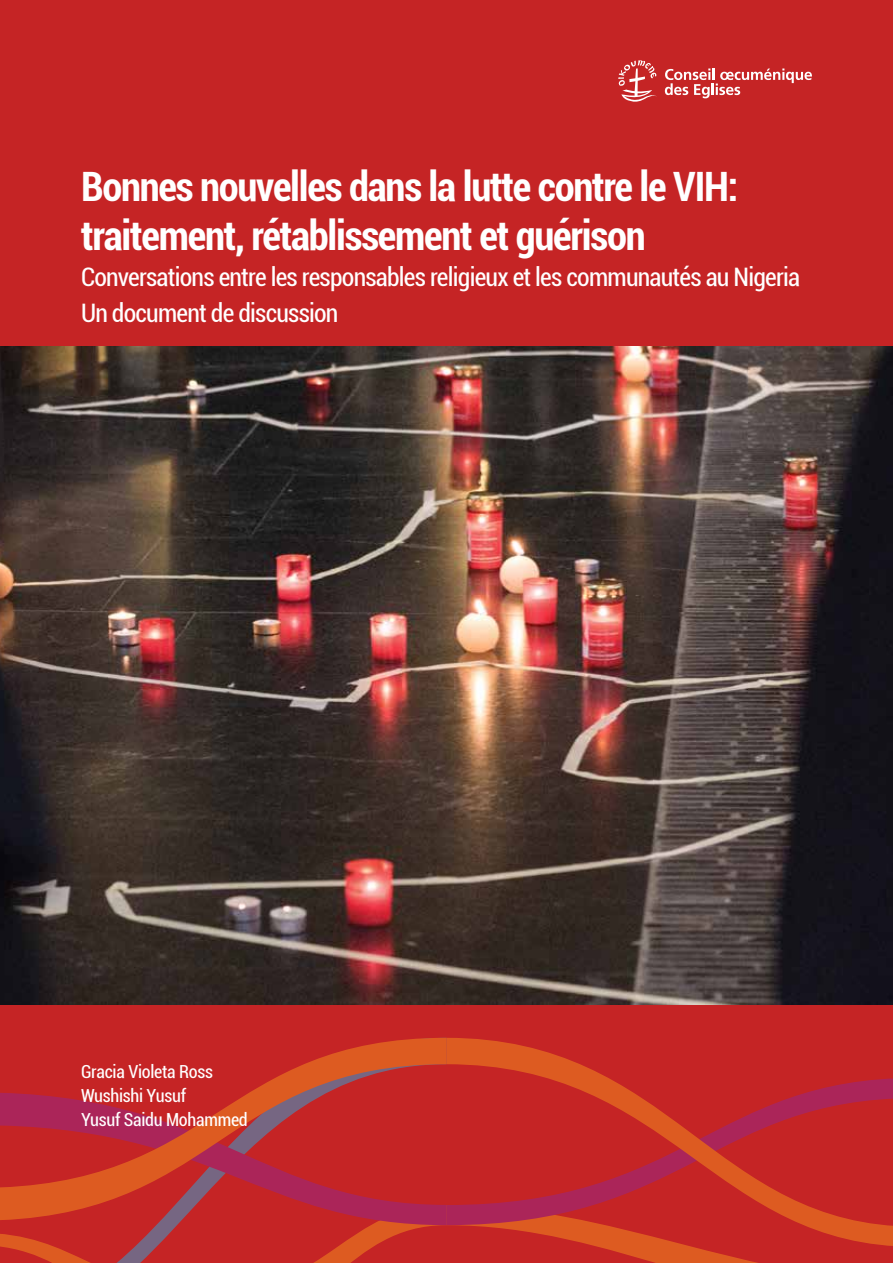
<style>
.page{position:relative;width:893px;height:1263px;background:#c52425}
.page>*{position:absolute;margin:0;border:0;box-sizing:border-box;transform-origin:0 0}
.t1{font:700 condensed 40.5px/49.5px "Roboto";letter-spacing:-.03em;color:#fff}
.subltitle{font:condensed 25.5px/36px "Roboto";letter-spacing:-.03em;color:#fff}
.Authors{font:condensed 18px "Roboto";letter-spacing:-.015em;color:#fff}
</style>
<div class="page">
<svg style="left:0;top:1225px;width:758px;height:38px"></svg>
<svg style="left:156px;top:1221px;width:290px;height:4px"></svg>
<svg style="left:0;top:1038px;width:446px;height:183px"></svg>
<svg style="left:446px;top:1038px;width:447px;height:209px"></svg>
<svg style="left:618px;top:60px;width:39px;height:42px"></svg>
<svg style="left:665px;top:68px;width:147px;height:30px"></svg>
<img style="left:0;top:347px;width:893px;height:658px">
<h1 class="t1" style="left:81px;top:160px;width:659px">Bonnes nouvelles dans la lutte contre le VIH: traitement, rétablissement et guérison</h1>
<h2 class="subltitle" style="left:81px;top:258px;width:721px">Conversations entre les responsables religieux et les communautés au Nigeria<br>Un document de discussion</h2>
<p class="Authors" style="left:81px;top:1059px;width:134px">Gracia Violeta Ross</p>
<p class="Authors" style="left:81px;top:1083px;width:107px">Wushishi Yusuf</p>
<p class="Authors" style="left:81px;top:1107px;width:168px">Yusuf Saidu Mohammed</p>
</div>
